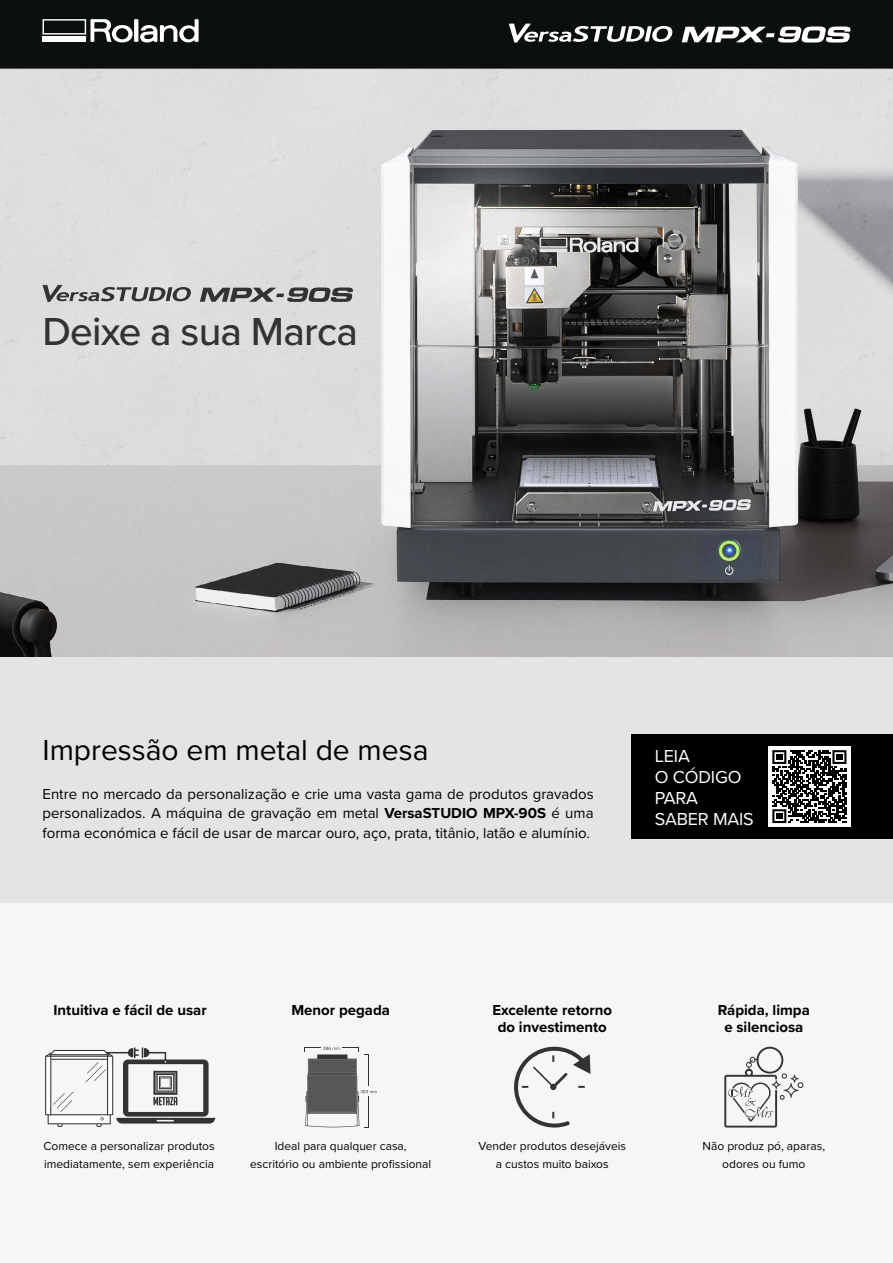
<style>
.page{position:relative;width:893px;height:1263px;background:#fff}
.page>*{position:absolute;margin:0;border:0;box-sizing:border-box;transform-origin:0 0}
.t1{font:500 40.5px "Proxima Nova";letter-spacing:-.02em;color:#333}
.t2{font:30px "Proxima Nova";color:#000}
.t3{font:18px/21px "Proxima Nova";letter-spacing:-.01em;color:#fff}
.t4{font:15px/19.5px "Proxima Nova";color:#000;text-align:justify}
.t5{font:700 15px/16.5px "Proxima Nova";color:#000;text-align:center}
.t6{font:12px/18px "Proxima Nova";color:#000;text-align:center}
.s1{font-weight:700}
</style>
<div class="page">
<img style="left:0;top:68px;width:893px;height:589px">
<div style="left:0;top:657px;width:893px;height:254px;background:#e4e4e4"></div>
<div style="left:0;top:0;width:893px;height:68px;background:#0b0f10"></div>
<div style="left:0;top:904px;width:893px;height:359px;background:#f6f6f6"></div>
<div style="left:632px;top:734px;width:261px;height:105px;background:#000"></div>
<div style="left:768px;top:746px;width:82px;height:81px;background:#fff"></div>
<svg style="left:772px;top:750px;width:74px;height:73px"></svg>
<svg style="left:43px;top:19px;width:156px;height:26px"></svg>
<svg style="left:509px;top:24px;width:163px;height:19px"></svg>
<svg style="left:682px;top:27px;width:169px;height:15px"></svg>
<svg style="left:200px;top:287px;width:153px;height:15px;background:#7f7f7f"></svg>
<svg style="left:43px;top:285px;width:148px;height:17px;background:#9d9d9d"></svg>
<svg style="left:45px;top:1047px;width:170px;height:80px"></svg>
<svg style="left:305px;top:1047px;width:72px;height:81px"></svg>
<svg style="left:514px;top:1047px;width:76px;height:80px"></svg>
<svg style="left:724px;top:1047px;width:79px;height:80px"></svg>
<h1 class="t1" style="left:43px;top:301px;width:317px">Deixe a sua Marca</h1>
<h2 class="t2" style="left:43px;top:727px;width:387px">Impressão em metal de mesa</h2>
<p class="t4" style="left:43px;top:783px;width:553px">Entre no mercado da personalização e crie uma vasta gama de produtos gravados personalizados. A máquina de gravação em metal <span class="s1">VersaSTUDIO MPX-90S</span> é uma forma económica e fácil de usar de marcar ouro, aço, prata, titânio, latão e alumínio.</p>
<p class="t3" style="left:655px;top:745px;width:100px">LEIA<br>O CÓDIGO<br>PARA<br>SABER MAIS</p>
<p class="t5" style="left:54px;top:1002px;width:155px">Intuitiva e fácil de usar</p>
<p class="t5" style="left:291px;top:1002px;width:100px">Menor pegada</p>
<p class="t6" style="left:43px;top:1136px;width:173px;text-align:left">Comece a personalizar produtos imediatamente, sem experiência</p>
<p class="t6" style="left:250px;top:1136px;width:183px">Ideal para qualquer casa, escritório ou ambiente profissional</p>
<p class="t5" style="left:492px;top:1002px;width:121px">Excelente retorno do investimento</p>
<p class="t6" style="left:479px;top:1136px;width:149px">Vender produtos desejáveis a custos muito baixos</p>
<p class="t5" style="left:718px;top:1002px;width:93px">Rápida, limpa e silenciosa</p>
<p class="t6" style="left:703px;top:1136px;width:124px">Não produz pó, aparas, odores ou fumo</p>
</div>
